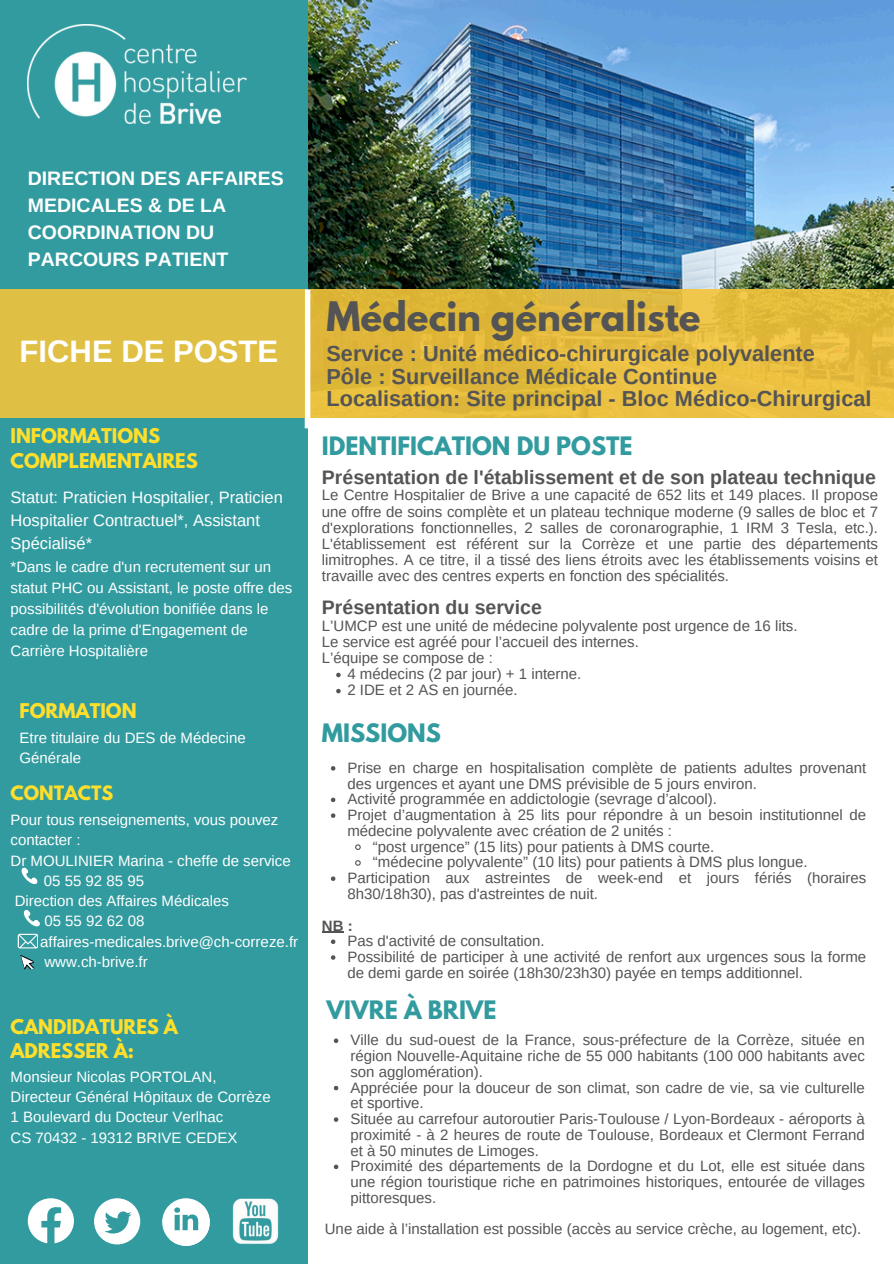
<style>
.page{position:relative;width:894px;height:1264px;background:#fff}
.page>*{position:absolute;margin:0;border:0;box-sizing:border-box;transform-origin:0 0}
.t1{font:700 36px "League Spartan";color:#545454}
.t2{font:700 31.05px "Arimo";color:#fff}
.t3{font:700 22.5px "League Spartan";color:#329b9f}
.t4{font:700 21.75px/22.5px "Arimo";color:#545454}
.t5{font:700 19.5px "Arimo";color:#545454}
.t6{font:700 19.5px/27px "Arimo";color:#fff}
.t7{font:700 18px/24.8px "League Spartan";color:#ffdf2b}
.t8{font:700 17.55px "League Spartan";color:#ffdf2b}
.t9{font:16.5px/23px "Arimo";color:#fff}
.t10{font:15px/15.8px "Arimo";color:#545454}
.t11{font:15px/21px "Arimo";color:#fff}
.t12{font:700 15px "Arimo";color:#545454}
</style>
<div class="page">
<img style="left:307px;top:0;width:586px;height:418px">
<div style="left:0;top:0;width:307px;height:1263px;background:#329b9f"></div>
<div style="left:310px;top:289px;width:583px;height:128px;background:linear-gradient(to right,#dfb739,#eac042)"></div>
<div style="left:304px;top:289px;width:6px;height:139px;background:#fff"></div>
<div style="left:0;top:289px;width:304px;height:128px;background:#e0c044"></div>
<img style="left:28px;top:25px;width:218px;height:99px">
<svg style="left:336px;top:672px;width:4px;height:5px"></svg>
<svg style="left:336px;top:689px;width:4px;height:4px"></svg>
<svg style="left:331px;top:766px;width:4px;height:4px"></svg>
<svg style="left:331px;top:797px;width:4px;height:5px"></svg>
<svg style="left:331px;top:813px;width:4px;height:5px"></svg>
<svg style="left:355px;top:844px;width:6px;height:6px"></svg>
<svg style="left:355px;top:860px;width:6px;height:6px"></svg>
<svg style="left:331px;top:876px;width:4px;height:5px"></svg>
<svg style="left:322px;top:931px;width:21px;height:1px"></svg>
<svg style="left:331px;top:939px;width:4px;height:5px"></svg>
<svg style="left:331px;top:955px;width:4px;height:4px"></svg>
<svg style="left:334px;top:1038px;width:4px;height:5px"></svg>
<svg style="left:334px;top:1085px;width:4px;height:5px"></svg>
<svg style="left:334px;top:1117px;width:4px;height:4px"></svg>
<svg style="left:334px;top:1164px;width:4px;height:5px"></svg>
<svg style="left:28px;top:1198px;width:46px;height:45px"></svg>
<svg style="left:94px;top:1198px;width:46px;height:46px"></svg>
<div style="left:162px;top:1198px;width:48px;height:47px;background:#fff;border-radius:50%"></div>
<svg style="left:169px;top:1205px;width:41px;height:41px"></svg>
<img style="left:232px;top:1198px;width:46px;height:46px">
<svg style="left:21px;top:867px;width:17px;height:17px"></svg>
<svg style="left:18px;top:910px;width:22px;height:60px"></svg>
<p class="t6" style="left:28px;top:165px;width:257px">DIRECTION DES AFFAIRES<br>MEDICALES &amp; DE LA<br>COORDINATION DU<br>PARCOURS PATIENT</p>
<p class="t2" style="left:20px;top:334px;width:260px">FICHE DE POSTE</p>
<h2 class="t7" style="left:10px;top:426px;width:189px">INFORMATIONS<br>COMPLEMENTAIRES</h2>
<h5 class="t9" style="left:10px;top:485px;width:274px">Statut: Praticien Hospitalier, Praticien<br>Hospitalier Contractuel*, Assistant<br>Spécialisé*</h5>
<p class="t11" style="left:10px;top:556px;width:283px">*Dans le cadre d'un recrutement sur un statut PHC ou Assistant, le poste offre des possibilités d'évolution bonifiée dans le cadre de la prime d'Engagement de Carrière Hospitalière</p>
<h3 class="t7" style="left:20px;top:700px;width:118px">FORMATION</h3>
<p class="t11" style="left:20px;top:727px;width:227px;line-height:20.2px">Etre titulaire du DES de Médecine<br>Générale</p>
<p class="t8" style="left:10px;top:784px;width:104px">CONTACTS</p>
<p class="t11" style="left:10px;top:809px;width:269px;line-height:20.2px">Pour tous renseignements, vous pouvez contacter :</p>
<p class="t11" style="left:10px;top:850px;width:282px">Dr MOULINIER Marina - cheffe de service</p>
<p class="t11" style="left:44px;top:870px;width:102px">05 55 92 85 95</p>
<p class="t11" style="left:15px;top:890px;width:216px">Direction des Affaires Médicales</p>
<p class="t11" style="left:44px;top:910px;width:102px">05 55 92 62 08</p>
<p class="t11" style="left:40px;top:931px;width:259px">affaires-medicales.brive@ch-correze.fr</p>
<p class="t11" style="left:44px;top:951px;width:105px">www.ch-brive.fr</p>
<p class="t7" style="left:10px;top:1016px;width:169px">CANDIDATURES À<br>ADRESSER À:</p>
<p class="t11" style="left:10px;top:1066px;width:207px">Monsieur Nicolas PORTOLAN,</p>
<h5 class="t11" style="left:10px;top:1086px;width:262px">Directeur Général Hôpitaux de Corrèze</h5>
<p class="t11" style="left:10px;top:1106px;width:214px">1 Boulevard du Docteur Verlhac</p>
<p class="t11" style="left:10px;top:1126px;width:228px">CS 70432 - 19312 BRIVE CEDEX</p>
<p class="t1" style="left:326px;top:298px;width:375px">Médecin généraliste</p>
<h3 class="t4" style="left:326px;top:342px;width:546px">Service : Unité médico-chirurgicale polyvalente<br>Pôle : Surveillance Médicale Continue<br>Localisation: Site principal - Bloc Médico-Chirurgical</h3>
<p class="t3" style="left:322px;top:435px;width:312px">IDENTIFICATION DU POSTE</p>
<p class="t5" style="left:322px;top:466px;width:555px">Présentation de l'établissement et de son plateau technique</p>
<p class="t10" style="left:322px;top:487px;width:557px;line-height:16.2px;text-align:justify">Le Centre Hospitalier de Brive a une capacité de 652 lits et 149 places. Il propose une offre de soins complète et un plateau technique moderne (9 salles de bloc et 7 d'explorations fonctionnelles, 2 salles de coronarographie, 1 IRM 3 Tesla, etc.).<br>L'établissement est référent sur la Corrèze et une partie des départements limitrophes. A ce titre, il a tissé des liens étroits avec les établissements voisins et travaille avec des centres experts en fonction des spécialités.</p>
<h5 class="t5" style="left:322px;top:596px;width:221px">Présentation du service</h5>
<p class="t10" style="left:322px;top:617px;width:477px">L’UMCP est une unité de médecine polyvalente post urgence de 16 lits.</p>
<h5 class="t10" style="left:322px;top:633px;width:318px">Le service est agréé pour l’accueil des internes.</h5>
<p class="t10" style="left:322px;top:650px;width:172px">L’équipe se compose de :</p>
<h5 class="t10" style="left:347px;top:666px;width:235px">4 médecins (2 par jour) + 1 interne.</h5>
<p class="t10" style="left:347px;top:682px;width:172px">2 IDE et 2 AS en journée.</p>
<p class="t3" style="left:322px;top:721px;width:120px">MISSIONS</p>
<p class="t10" style="left:347px;top:759px;width:520px">Prise en charge en hospitalisation complète de patients adultes provenant des urgences et ayant une DMS prévisible de 5 jours environ.</p>
<p class="t10" style="left:347px;top:791px;width:371px">Activité programmée en addictologie (sevrage d’alcool).</p>
<p class="t10" style="left:347px;top:807px;width:520px">Projet d’augmentation à 25 lits pour répondre à un besoin institutionnel de médecine polyvalente avec création de 2 unités :</p>
<p class="t10" style="left:373px;top:838px;width:342px">“post urgence” (15 lits) pour patients à DMS courte.</p>
<p class="t10" style="left:373px;top:854px;width:436px">“médecine polyvalente” (10 lits) pour patients à DMS plus longue.</p>
<p class="t10" style="left:347px;top:870px;width:520px">Participation aux astreintes de week-end et jours fériés (horaires<br>8h30/18h30), pas d'astreintes de nuit.</p>
<p class="t12" style="left:322px;top:916px;width:32px">NB :</p>
<h1 class="t10" style="left:347px;top:933px;width:199px">Pas d'activité de consultation.</h1>
<h4 class="t10" style="left:347px;top:948px;width:520px">Possibilité de participer à une activité de renfort aux urgences sous la forme de demi garde en soirée (18h30/23h30) payée en temps additionnel.</h4>
<p class="t3" style="left:326px;top:998px;width:172px">VIVRE À BRIVE</p>
<p class="t10" style="left:350px;top:1032px;width:516px;text-align:justify">Ville du sud-ouest de la France, sous-préfecture de la Corrèze, située en région Nouvelle-Aquitaine riche de 55 000 habitants (100 000 habitants avec son agglomération).</p>
<p class="t10" style="left:350px;top:1079px;width:516px">Appréciée pour la douceur de son climat, son cadre de vie, sa vie culturelle et sportive.</p>
<p class="t10" style="left:350px;top:1110px;width:516px;text-align:justify">Située au carrefour autoroutier Paris-Toulouse / Lyon-Bordeaux - aéroports à proximité - à 2 heures de route de Toulouse, Bordeaux et Clermont Ferrand et à 50 minutes de Limoges.</p>
<p class="t10" style="left:350px;top:1158px;width:516px;text-align:justify">Proximité des départements de la Dordogne et du Lot, elle est située dans une région touristique riche en patrimoines historiques, entourée de villages pittoresques.</p>
<p class="t10" style="left:325px;top:1221px;width:538px">Une aide à l’installation est possible (accès au service crèche, au logement, etc).</p>
</div>
